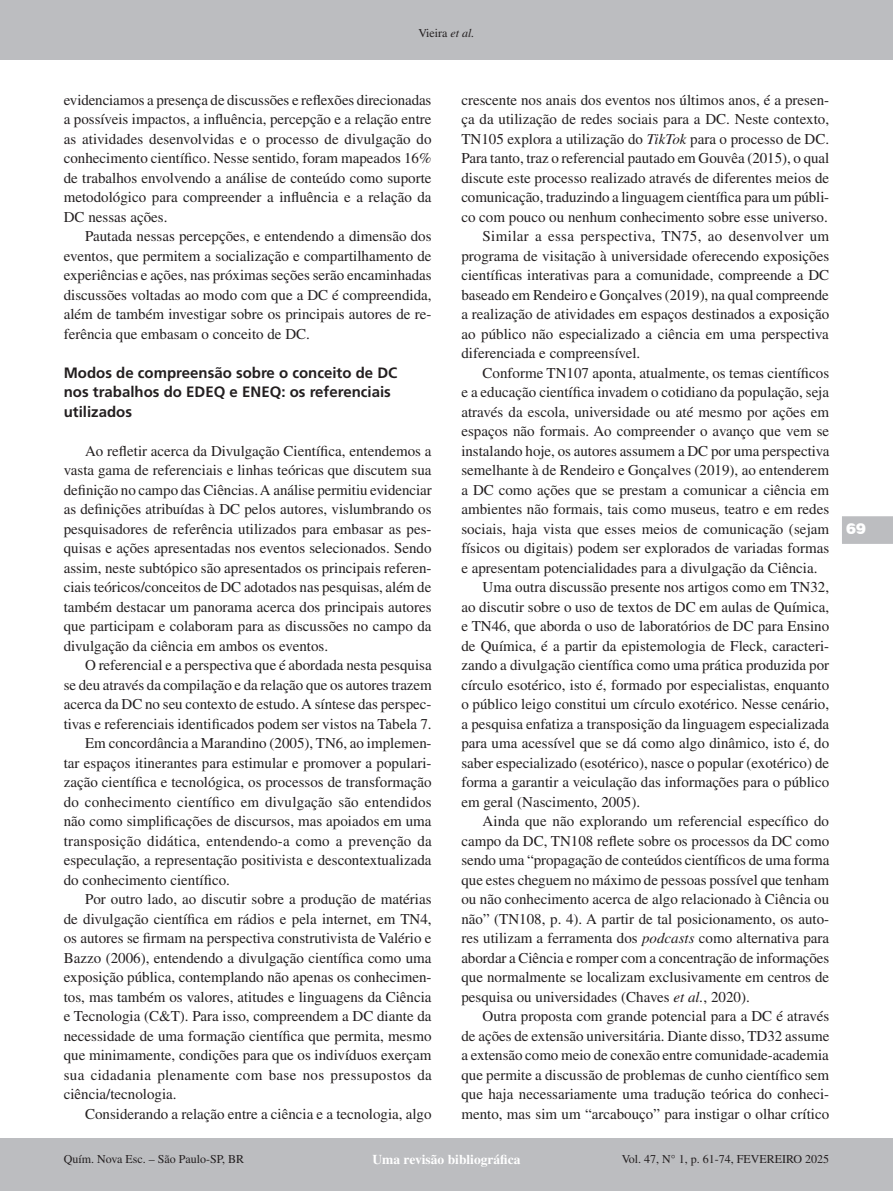
<style>
.page{position:relative;width:893px;height:1191px;background:#fff}
.page>*{position:absolute;margin:0;border:0;box-sizing:border-box;transform-origin:0 0}
.t1{font:15px/19.5px "Times LT Std";color:#231f20;text-align:justify}
.Sub-sessão{font:700 15px/19.5px "Frutiger LT Std";color:#231f20}
.t2{font:900 15px "Swiss 721 BT";color:#fff}
.t3{font:700 13.5px "Times LT Std";color:#fff}
.t4{font:12px "Times LT Std";color:#231f20}
.s1{font-style:italic}
</style>
<div class="page">
<div style="left:0;top:0;width:893px;height:60px;background:#bcbdc0"></div>
<div style="left:0;top:1138px;width:893px;height:53px;background:#bcbdc0"></div>
<svg style="left:842px;top:516px;width:51px;height:28px"></svg>
<p class="t4" style="left:418px;top:27px;width:58px">Vieira <span class="s1">et al.</span></p>
<p class="t1" style="left:64px;top:90px;width:369px">evidenciamos a presença de discussões e reflexões direcionadas a possíveis impactos, a influência, percepção e a relação entre as atividades desenvolvidas e o processo de divulgação do conhecimento científico. Nesse sentido, foram mapeados 16% de trabalhos envolvendo a análise de conteúdo como suporte metodológico para compreender a influência e a relação da DC nessas ações.</p>
<p class="t1" style="left:64px;top:226px;width:369px;text-indent:21px">Pautada nessas percepções, e entendendo a dimensão dos eventos, que permitem a socialização e compartilhamento de experiências e ações, nas próximas seções serão encaminhadas discussões voltadas ao modo com que a DC é compreendida, além de também investigar sobre os principais autores de re&shy;ferência que embasam o conceito de DC.</p>
<p class="Sub-sessão" style="left:64px;top:363px;width:335px">Modos de compreensão sobre o conceito de DC nos trabalhos do EDEQ e ENEQ: os referenciais utilizados</p>
<p class="t1" style="left:64px;top:441px;width:369px;text-indent:21px">Ao refletir acerca da Divulgação Científica, entendemos a vasta gama de referenciais e linhas teóricas que discutem sua definição no campo das Ciências. A análise permitiu evidenciar as definições atribuídas à DC pelos autores, vislumbrando os pesquisadores de referência utilizados para embasar as pes&shy;quisas e ações apresentadas nos eventos selecionados. Sendo assim, neste subtópico são apresentados os principais referen&shy;ciais teóricos/conceitos de DC adotados nas pesquisas, além de também destacar um panorama acerca dos principais autores que participam e colaboram para as discussões no campo da divulgação da ciência em ambos os eventos.</p>
<p class="t1" style="left:64px;top:655px;width:369px;text-indent:21px">O referencial e a perspectiva que é abordada nesta pesquisa se deu através da compilação e da relação que os autores trazem acerca da DC no seu contexto de estudo. A síntese das perspec&shy;tivas e referenciais identificados podem ser vistos na Tabela 7.</p>
<p class="t1" style="left:64px;top:733px;width:370px;text-indent:21px">Em concordância a Marandino (2005), TN6, ao implemen&shy;tar espaços itinerantes para estimular e promover a populari&shy;zação científica e tecnológica, os processos de transformação do conhecimento científico em divulgação são entendidos não como simplificações de discursos, mas apoiados em uma transposição didática, entendendo-a como a prevenção da especulação, a representação positivista e descontextualizada do conhecimento científico.</p>
<p class="t1" style="left:64px;top:889px;width:370px;text-indent:21px">Por outro lado, ao discutir sobre a produção de matérias de divulgação científica em rádios e pela internet, em TN4, os autores se firmam na perspectiva construtivista de Valério e Bazzo (2006), entendendo a divulgação científica como uma exposição pública, contemplando não apenas os conhecimen&shy;tos, mas também os valores, atitudes e linguagens da Ciência e Tecnologia (C&amp;T). Para isso, compreendem a DC diante da necessidade de uma formação científica que permita, mesmo que minimamente, condições para que os indivíduos exerçam sua cidadania plenamente com base nos pressupostos da ciência/tecnologia.</p>
<p class="t1" style="left:85px;top:1104px;width:348px">Considerando a relação entre a ciência e a tecnologia, algo</p>
<p class="t1" style="left:461px;top:90px;width:369px">crescente nos anais dos eventos nos últimos anos, é a presen&shy;ça da utilização de redes sociais para a DC. Neste contexto, TN105 explora a utilização do <span class="s1">TikTok</span> para o processo de DC.<br>Para tanto, traz o referencial pautado em Gouvêa (2015), o qual discute este processo realizado através de diferentes meios de comunicação, traduzindo a linguagem científica para um públi&shy;co com pouco ou nenhum conhecimento sobre esse universo.</p>
<p class="t1" style="left:461px;top:226px;width:369px;text-indent:21px">Similar a essa perspectiva, TN75, ao desenvolver um programa de visitação à universidade oferecendo exposições científicas interativas para a comunidade, compreende a DC baseado em Rendeiro e Gonçalves (2019), na qual compreende a realização de atividades em espaços destinados a exposição ao público não especializado a ciência em uma perspectiva diferenciada e compreensível.</p>
<p class="t1" style="left:461px;top:363px;width:370px;text-indent:21px">Conforme TN107 aponta, atualmente, os temas científicos e a educação científica invadem o cotidiano da população, seja através da escola, universidade ou até mesmo por ações em espaços não formais. Ao compreender o avanço que vem se instalando hoje, os autores assumem a DC por uma perspectiva semelhante à de Rendeiro e Gonçalves (2019), ao entenderem a DC como ações que se prestam a comunicar a ciência em ambientes não formais, tais como museus, teatro e em redes sociais, haja vista que esses meios de comunicação (sejam físicos ou digitais) podem ser explorados de variadas formas e apresentam potencialidades para a divulgação da Ciência.</p>
<p class="t1" style="left:461px;top:577px;width:369px;text-indent:21px">Uma outra discussão presente nos artigos como em TN32, ao discutir sobre o uso de textos de DC em aulas de Química, e TN46, que aborda o uso de laboratórios de DC para Ensino de Química, é a partir da epistemologia de Fleck, caracteri&shy;zando a divulgação científica como uma prática produzida por círculo esotérico, isto é, formado por especialistas, enquanto o público leigo constitui um círculo exotérico. Nesse cenário, a pesquisa enfatiza a transposição da linguagem especializada para uma acessível que se dá como algo dinâmico, isto é, do saber especializado (esotérico), nasce o popular (exotérico) de forma a garantir a veiculação das informações para o público em geral (Nascimento, 2005).</p>
<p class="t1" style="left:461px;top:811px;width:370px;text-indent:21px">Ainda que não explorando um referencial específico do campo da DC, TN108 reflete sobre os processos da DC como sendo uma “propagação de conteúdos científicos de uma forma que estes cheguem no máximo de pessoas possível que tenham ou não conhecimento acerca de algo relacionado à Ciência ou não” (TN108, p. 4). A partir de tal posicionamento, os auto&shy;res utilizam a ferramenta dos <span class="s1">podcasts</span> como alternativa para abordar a Ciência e romper com a concentração de informações que normalmente se localizam exclusivamente em centros de pesquisa ou universidades (Chaves <span class="s1">et al.</span>, 2020).</p>
<p class="t1" style="left:461px;top:1006px;width:369px;text-indent:21px">Outra proposta com grande potencial para a DC é através de ações de extensão universitária. Diante disso, TD32 assume a extensão como meio de conexão entre comunidade-academia que permite a discussão de problemas de cunho científico sem que haja necessariamente uma tradução teórica do conheci&shy;mento, mas sim um “arcabouço” para instigar o olhar crítico</p>
<p class="t4" style="left:64px;top:1152px;width:182px">Quím. Nova Esc. – São Paulo-SP, BR</p>
<p class="t3" style="left:372px;top:1151px;width:150px">Uma revisão bibliográfica</p>
<p class="t4" style="left:622px;top:1152px;width:209px">Vol. 47, N° 1, p. 61-74, FEVEREIRO 2025</p>
<p class="t2" style="left:846px;top:519px;width:21px">69</p>
</div>
